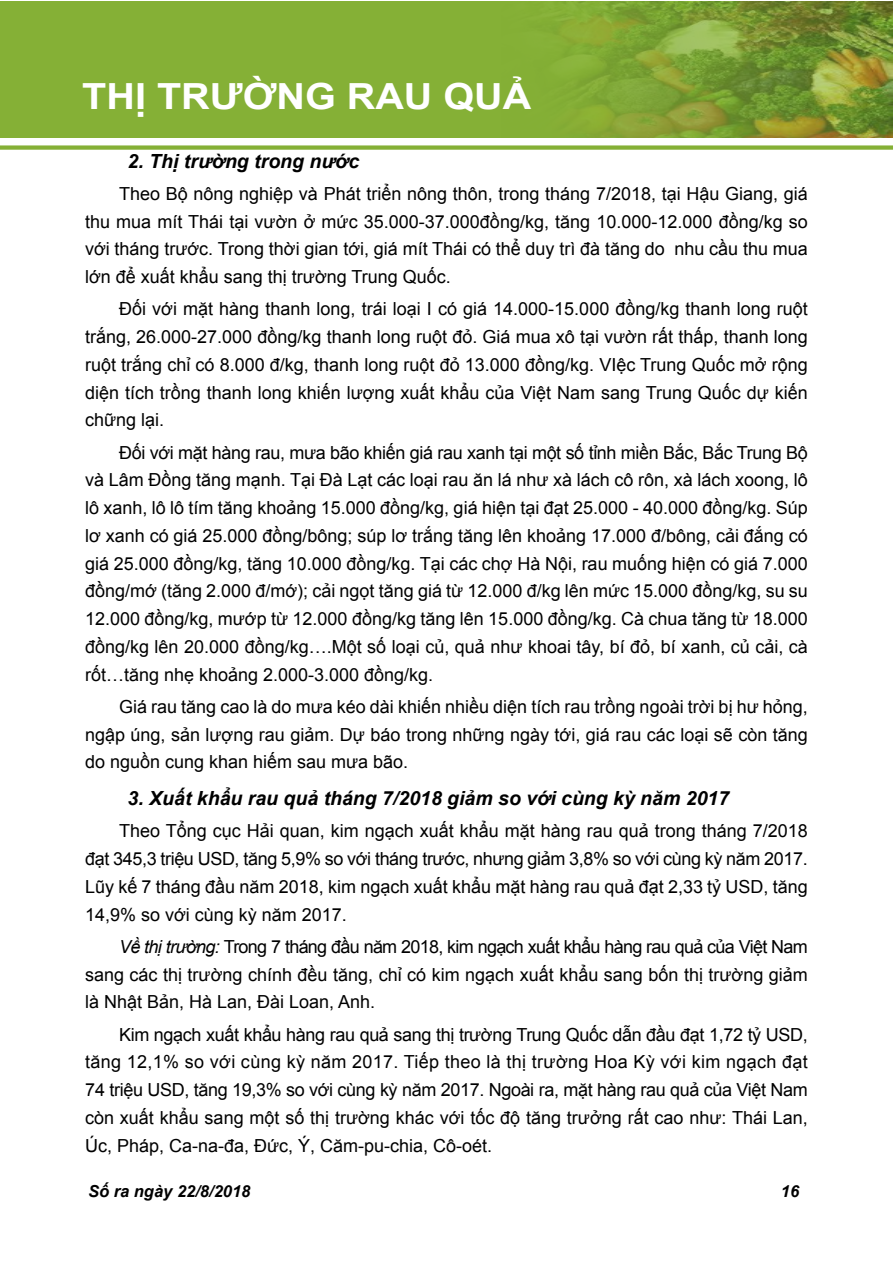
<style>
.page{position:relative;width:893px;height:1263px;background:#fff}
.page>*{position:absolute;margin:0;border:0;box-sizing:border-box;transform-origin:0 0}
.t1{font:700 36px "Arial";color:#fff;scale:1.1 1}
.t2{font:italic 700 19.5px "Arial";color:#000}
.t3{font:18px/27.8px "Arial";color:#000;text-align:justify}
.t4{font:italic 700 16.5px "Arial";color:#000}
.s1{font-style:italic}
</style>
<div class="page">
<div style="left:0;top:2px;width:893px;height:136px;background:#85b036"></div>
<div style="left:0;top:145px;width:893px;height:5px;background:#85b036"></div>
<img style="left:562px;top:2px;width:331px;height:136px">
<h1 class="t1" style="left:82px;top:72px;width:410px">THỊ TRƯỜNG RAU QUẢ</h1>
<p class="t2" style="left:128px;top:148px;width:233px">2. Thị trường trong nước</p>
<p class="t3" style="left:85px;top:180px;width:724px;text-indent:34px">Theo Bộ nông nghiệp và Phát triển nông thôn, trong tháng 7/2018, tại Hậu Giang, giá thu mua mít Thái tại vườn ở mức 35.000-37.000đồng/kg, tăng 10.000-12.000 đồng/kg so với tháng trước. Trong thời gian tới, giá mít Thái có thể duy trì đà tăng do nhu cầu thu mua lớn để xuất khẩu sang thị trường Trung Quốc.</p>
<p class="t3" style="left:85px;top:295px;width:724px;text-indent:34px">Đối với mặt hàng thanh long, trái loại I có giá 14.000-15.000 đồng/kg thanh long ruột trắng, 26.000-27.000 đồng/kg thanh long ruột đỏ. Giá mua xô tại vườn rất thấp, thanh long ruột trắng chỉ có 8.000 đ/kg, thanh long ruột đỏ 13.000 đồng/kg. VIệc Trung Quốc mở rộng diện tích trồng thanh long khiến lượng xuất khẩu của Việt Nam sang Trung Quốc dự kiến chững lại.</p>
<p class="t3" style="left:85px;top:439px;width:724px;text-indent:34px">Đối với mặt hàng rau, mưa bão khiến giá rau xanh tại một số tỉnh miền Bắc, Bắc Trung Bộ và Lâm Đồng tăng mạnh. Tại Đà Lạt các loại rau ăn lá như xà lách cô rôn, xà lách xoong, lô lô xanh, lô lô tím tăng khoảng 15.000 đồng/kg, giá hiện tại đạt 25.000 - 40.000 đồng/kg. Súp lơ xanh có giá 25.000 đồng/bông; súp lơ trắng tăng lên khoảng 17.000 đ/bông, cải đắng có giá 25.000 đồng/kg, tăng 10.000 đồng/kg. Tại các chợ Hà Nội, rau muống hiện có giá 7.000 đồng/mớ (tăng 2.000 đ/mớ); cải ngọt tăng giá từ 12.000 đ/kg lên mức 15.000 đồng/kg, su su 12.000 đồng/kg, mướp từ 12.000 đồng/kg tăng lên 15.000 đồng/kg. Cà chua tăng từ 18.000 đồng/kg lên 20.000 đồng/kg….Một số loại củ, quả như khoai tây, bí đỏ, bí xanh, củ cải, cà rốt…tăng nhẹ khoảng 2.000-3.000 đồng/kg.</p>
<p class="t3" style="left:85px;top:693px;width:724px;text-indent:34px">Giá rau tăng cao là do mưa kéo dài khiến nhiều diện tích rau trồng ngoài trời bị hư hỏng, ngập úng, sản lượng rau giảm. Dự báo trong những ngày tới, giá rau các loại sẽ còn tăng do nguồn cung khan hiếm sau mưa bão.</p>
<p class="t2" style="left:128px;top:785px;width:603px">3. Xuất khẩu rau quả tháng 7/2018 giảm so với cùng kỳ năm 2017</p>
<p class="t3" style="left:85px;top:817px;width:724px;text-indent:34px">Theo Tổng cục Hải quan, kim ngạch xuất khẩu mặt hàng rau quả trong tháng 7/2018 đạt 345,3 triệu USD, tăng 5,9% so với tháng trước, nhưng giảm 3,8% so với cùng kỳ năm 2017.<br>Lũy kế 7 tháng đầu năm 2018, kim ngạch xuất khẩu mặt hàng rau quả đạt 2,33 tỷ USD, tăng 14,9% so với cùng kỳ năm 2017.</p>
<p class="t3" style="left:85px;top:933px;width:724px;text-indent:34px"><span class="s1">Về thị trường:</span> Trong 7 tháng đầu năm 2018, kim ngạch xuất khẩu hàng rau quả của Việt Nam sang các thị trường chính đều tăng, chỉ có kim ngạch xuất khẩu sang bốn thị trường giảm là Nhật Bản, Hà Lan, Đài Loan, Anh.</p>
<p class="t3" style="left:85px;top:1021px;width:724px;text-indent:34px">Kim ngạch xuất khẩu hàng rau quả sang thị trường Trung Quốc dẫn đầu đạt 1,72 tỷ USD, tăng 12,1% so với cùng kỳ năm 2017. Tiếp theo là thị trường Hoa Kỳ với kim ngạch đạt 74 triệu USD, tăng 19,3% so với cùng kỳ năm 2017. Ngoài ra, mặt hàng rau quả của Việt Nam còn xuất khẩu sang một số thị trường khác với tốc độ tăng trưởng rất cao như: Thái Lan, Úc, Pháp, Ca-na-đa, Đức, Ý, Căm-pu-chia, Cô-oét.</p>
<p class="t4" style="left:88px;top:1181px;width:164px">Số ra ngày 22/8/2018</p>
<p class="t4" style="left:781px;top:1181px;width:20px">16</p>
</div>
